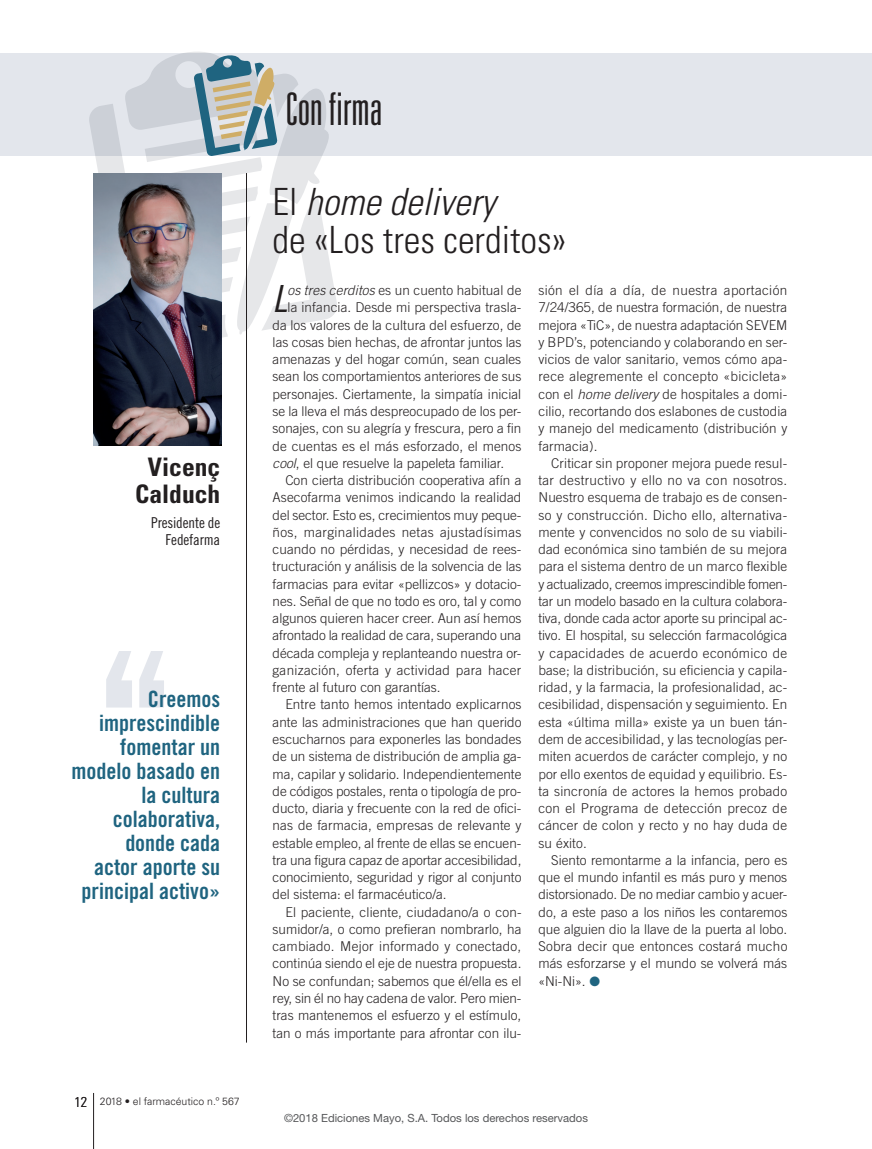
<style>
.page{position:relative;width:872px;height:1149px;background:#fff}
.page>*{position:absolute;margin:0;border:0;box-sizing:border-box;transform-origin:0 0}
.t1{font:300 ultra-condensed 45px "Univers LT Std";color:#231f20}
.CON_FIRMA_titol{font:300 condensed 37.5px/37.5px "Univers LT Std";color:#231f20}
.TEXT_GENERAL_capitul{font:37.35px "Trade Gothic LT Std Cn 18 Obl";color:#231f20}
.autor{font:700 condensed 25.5px/27px "Univers LT Std";color:#231f20;text-align:center}
.FRASE_DESTACADA{font:22.5px/24px "Trade Gothic LT Std Bd Cn 20";color:#1f6480;text-align:right}
.CARREGS{font:15px/16.5px "Trade Gothic LT Std Cn 18";letter-spacing:-.01em;color:#231f20;text-align:right}
.t2{font:300 condensed 14.25px "Univers LT Std";color:#231f20}
.TEXT_GENERAL{font:300 13.5px/17.2px "Trade Gothic LT Std";letter-spacing:.005em;color:#231f20;text-align:justify}
.TEXT_GENERAL_capitul-2{font:300 13.5px "Trade Gothic LT Std";color:#231f20}
.t3{font:11.25px "Helvetica Neue LT Std";color:#57585a}
.t4{font:300 10.5px "Univers LT Std";color:#231f20}
.s1{font-style:italic}
.s2{color:#1f6480}
</style>
<div class="page">
<div style="left:0;top:54px;width:872px;height:102px;background:#e3e6ec"></div>
<hr style="left:93px;top:1092px;width:1px;height:56px;background:#231f20">
<svg style="left:88px;top:52px;width:250px;height:300px"></svg>
<img style="left:93px;top:173px;width:128px;height:272px">
<hr style="left:246px;top:173px;width:1px;height:869px;background:#231f20">
<svg style="left:139px;top:651px;width:25px;height:56px"></svg>
<svg style="left:106px;top:651px;width:26px;height:56px"></svg>
<p class="autor" style="left:135px;top:453px;width:87px">Vicenç<br>Calduch</p>
<p class="CARREGS" style="left:151px;top:514px;width:71px">Presidente de<br>Fedefarma</p>
<p class="FRASE_DESTACADA" style="left:72px;top:687px;width:150px">Creemos imprescindible fomentar un modelo basado en la cultura colaborativa, donde cada<br>actor aporte su principal activo»</p>
<p class="t2" style="left:75px;top:1092px;width:14px">12</p>
<p class="t4" style="left:100px;top:1094px;width:141px">2018 • el farmacéutico n.º 567</p>
<h1 class="t1" style="left:285px;top:85px;width:99px">Con firma</h1>
<p class="CON_FIRMA_titol" style="left:272px;top:183px;width:295px">El <span class="s1">home delivery<br></span>de «Los tres cerditos»</p>
<p class="TEXT_GENERAL_capitul" style="left:273px;top:277px;width:16px">L</p>
<p class="TEXT_GENERAL_capitul-2" style="left:287px;top:282px;width:235px"><span class="s1">os tres cerditos</span> es un cuento habitual de</p>
<p class="TEXT_GENERAL" style="left:538px;top:281px;width:250px">sión el día a día, de nuestra aportación 7/24/365, de nuestra formación, de nuestra mejora «TiC», de nuestra adaptación SEVEM y BPD’s, potenciando y colaborando en ser&shy;vicios de valor sanitario, vemos cómo apa&shy;rece alegremente el concepto «bicicleta» con el <span class="s1">home delivery</span> de hospitales a domi&shy;cilio, recortando dos eslabones de custodia y manejo del medicamento (distribución y farmacia).</p>
<p class="TEXT_GENERAL" style="left:538px;top:454px;width:250px;text-indent:13px">Criticar sin proponer mejora puede resul&shy;tar destructivo y ello no va con nosotros.<br>Nuestro esquema de trabajo es de consen&shy;so y construcción. Dicho ello, alternativa&shy;mente y convencidos no solo de su viabili&shy;dad económica sino también de su mejora para el sistema dentro de un marco flexible y actualizado, creemos imprescindible fomen&shy;tar un modelo basado en la cultura colabora&shy;tiva, donde cada actor aporte su principal ac&shy;tivo. El hospital, su selección farmacológica y capacidades de acuerdo económico de base; la distribución, su eficiencia y capila&shy;ridad, y la farmacia, la profesionalidad, ac&shy;cesibilidad, dispensación y seguimiento. En esta «última milla» existe ya un buen tán&shy;dem de accesibilidad, y las tecnologías per&shy;miten acuerdos de carácter complejo, y no por ello exentos de equidad y equilibrio. Es&shy;ta sincronía de actores la hemos probado con el Programa de detección precoz de cáncer de colon y recto y no hay duda de su éxito.</p>
<p class="TEXT_GENERAL" style="left:538px;top:851px;width:250px;text-indent:13px">Siento remontarme a la infancia, pero es que el mundo infantil es más puro y menos distorsionado. De no mediar cambio y acuer&shy;do, a este paso a los niños les contaremos que alguien dio la llave de la puerta al lobo.<br>Sobra decir que entonces costará mucho más esforzarse y el mundo se volverá más «Ni-Ni». <span class="s2">●</span></p>
<p class="TEXT_GENERAL_capitul-2" style="left:287px;top:299px;width:235px">la infancia. Desde mi perspectiva trasla-</p>
<p class="TEXT_GENERAL_capitul-2" style="left:273px;top:317px;width:250px">da los valores de la cultura del esfuerzo, de</p>
<p class="TEXT_GENERAL_capitul-2" style="left:273px;top:334px;width:250px">las cosas bien hechas, de afrontar juntos las</p>
<p class="TEXT_GENERAL_capitul-2" style="left:273px;top:351px;width:250px">amenazas y del hogar común, sean cuales</p>
<p class="TEXT_GENERAL_capitul-2" style="left:273px;top:368px;width:250px">sean los comportamientos anteriores de sus</p>
<p class="TEXT_GENERAL_capitul-2" style="left:273px;top:386px;width:250px">personajes. Ciertamente, la simpatía inicial</p>
<p class="TEXT_GENERAL_capitul-2" style="left:273px;top:403px;width:250px">se la lleva el más despreocupado de los per-</p>
<p class="TEXT_GENERAL_capitul-2" style="left:273px;top:420px;width:250px">sonajes, con su alegría y frescura, pero a fin</p>
<p class="TEXT_GENERAL_capitul-2" style="left:273px;top:437px;width:250px">de cuentas es el más esforzado, el menos</p>
<p class="TEXT_GENERAL_capitul-2" style="left:273px;top:455px;width:233px"><span class="s1">cool</span>, el que resuelve la papeleta familiar.</p>
<p class="TEXT_GENERAL" style="left:273px;top:471px;width:250px;text-indent:13px">Con cierta distribución cooperativa afín a Asecofarma venimos indicando la realidad del sector. Esto es, crecimientos muy peque&shy;ños, marginalidades netas ajustadísimas cuando no pérdidas, y necesidad de rees&shy;tructuración y análisis de la solvencia de las farmacias para evitar «pellizcos» y dotacio&shy;nes. Señal de que no todo es oro, tal y como algunos quieren hacer creer. Aun así hemos afrontado la realidad de cara, superando una década compleja y replanteando nuestra or&shy;ganización, oferta y actividad para hacer frente al futuro con garantías.</p>
<p class="TEXT_GENERAL" style="left:273px;top:695px;width:250px;text-indent:13px">Entre tanto hemos intentado explicarnos ante las administraciones que han querido escucharnos para exponerles las bondades de un sistema de distribución de amplia ga&shy;ma, capilar y solidario. Independientemente de códigos postales, renta o tipología de pro&shy;ducto, diaria y frecuente con la red de ofici&shy;nas de farmacia, empresas de relevante y estable empleo, al frente de ellas se encuen&shy;tra una figura capaz de aportar accesibilidad, conocimiento, seguridad y rigor al conjunto del sistema: el farmacéutico/a.</p>
<p class="TEXT_GENERAL" style="left:273px;top:902px;width:250px;text-indent:13px">El paciente, cliente, ciudadano/a o con&shy;sumidor/a, o como prefieran nombrarlo, ha cambiado. Mejor informado y conectado, continúa siendo el eje de nuestra propuesta.<br>No se confundan; sabemos que él/ella es el rey, sin él no hay cadena de valor. Pero mien&shy;tras mantenemos el esfuerzo y el estímulo, tan o más importante para afrontar con ilu-</p>
<p class="t3" style="left:284px;top:1111px;width:305px">©2018 Ediciones Mayo, S.A. Todos los derechos reservados</p>
</div>
